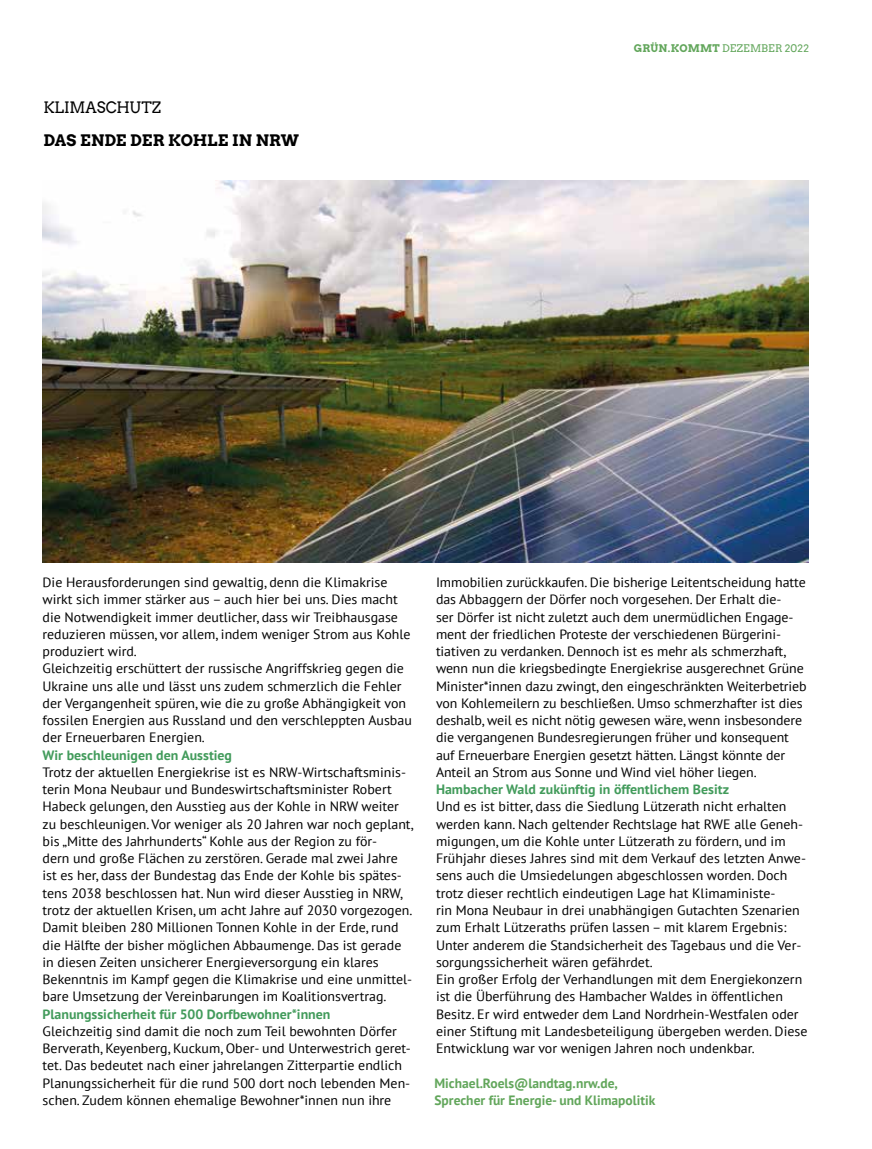
<style>
.page{position:relative;width:872px;height:1149px;background:#fff}
.page>*{position:absolute;margin:0;border:0;box-sizing:border-box;transform-origin:0 0}
.t1{font:15.75px "Arvo Gruen";letter-spacing:-.005em;color:#000}
.t2{font:15.75px "Arvo";letter-spacing:.005em;color:#000;scale:.95 1}
.t3{font:13.5px/17.2px "PT Sans";color:#000}
.t4{font:700 13.5px "PT Sans";color:#429b5b}
.t5{font:700 13.5px/17.2px "PT Sans";color:#62a65b}
.t6{font:10.5px "Arvo";letter-spacing:.01em;color:#62a65b}
.s1{font-family:"Arvo Gruen"}
</style>
<div class="page">
<img style="left:43px;top:180px;width:765px;height:382px">
<p class="t2" style="left:43px;top:97px;width:125px">KLIMASCHUTZ</p>
<p class="t1" style="left:43px;top:130px;width:257px">DAS ENDE DER KOHLE IN NRW</p>
<p class="t6" style="left:634px;top:41px;width:176px"><span class="s1">GRÜN.KOMMT</span> DEZEMBER 2022</p>
<p class="t3" style="left:43px;top:573px;width:371px">Die Herausforderungen sind gewaltig, denn die Klimakrise wirkt sich immer stärker aus – auch hier bei uns. Dies macht die Notwendigkeit immer deutlicher, dass wir Treibhausgase reduzieren müssen, vor allem, indem weniger Strom aus Kohle produziert wird.<br>Gleichzeitig erschüttert der russische Angriffskrieg gegen die Ukraine uns alle und lässt uns zudem schmerzlich die Fehler der Vergangenheit spüren, wie die zu große Abhängigkeit von fossilen Energien aus Russland und den verschleppten Ausbau der Erneuerbaren Energien.</p>
<p class="t4" style="left:43px;top:745px;width:191px">Wir beschleunigen den Ausstieg</p>
<p class="t3" style="left:43px;top:763px;width:372px">Trotz der aktuellen Energiekrise ist es NRW-Wirtschaftsminis&shy;terin Mona Neubaur und Bundeswirtschaftsminister Robert Habeck gelungen, den Ausstieg aus der Kohle in NRW weiter zu beschleunigen. Vor weniger als 20 Jahren war noch geplant, bis „Mitte des Jahrhunderts“ Kohle aus der Region zu för-<br>dern und große Flächen zu zerstören. Gerade mal zwei Jahre ist es her, dass der Bundestag das Ende der Kohle bis spätes&shy;tens 2038 beschlossen hat. Nun wird dieser Ausstieg in NRW, trotz der aktuellen Krisen, um acht Jahre auf 2030 vorgezogen.<br>Damit bleiben 280 Millionen Tonnen Kohle in der Erde, rund die Hälfte der bisher möglichen Abbaumenge. Das ist gerade in diesen Zeiten unsicherer Energieversorgung ein klares Bekenntnis im Kampf gegen die Klimakrise und eine unmittel&shy;bare Umsetzung der Vereinbarungen im Koalitionsvertrag.</p>
<p class="t4" style="left:43px;top:1004px;width:289px">Planungssicherheit für 500 Dorfbewohner*innen</p>
<p class="t3" style="left:43px;top:1021px;width:370px">Gleichzeitig sind damit die noch zum Teil bewohnten Dörfer Berverath, Keyenberg, Kuckum, Ober- und Unterwestrich geret&shy;tet. Das bedeutet nach einer jahrelangen Zitterpartie endlich Planungssicherheit für die rund 500 dort noch lebenden Men&shy;schen. Zudem können ehemalige Bewohner*innen nun ihre</p>
<p class="t3" style="left:436px;top:573px;width:372px">Immobilien zurückkaufen. Die bisherige Leitentscheidung hatte das Abbaggern der Dörfer noch vorgesehen. Der Erhalt die-<br>ser Dörfer ist nicht zuletzt auch dem unermüdlichen Engage&shy;ment der friedlichen Proteste der verschiedenen Bürgerini&shy;tiativen zu verdanken. Dennoch ist es mehr als schmerzhaft, wenn nun die kriegsbedingte Energiekrise ausgerechnet Grüne Minister*innen dazu zwingt, den eingeschränkten Weiterbetrieb von Kohlemeilern zu beschließen. Umso schmerzhafter ist dies deshalb, weil es nicht nötig gewesen wäre, wenn insbesondere die vergangenen Bundesregierungen früher und konsequent auf Erneuerbare Energien gesetzt hätten. Längst könnte der Anteil an Strom aus Sonne und Wind viel höher liegen.</p>
<p class="t4" style="left:436px;top:780px;width:294px">Hambacher Wald zukünftig in öffentlichem Besitz</p>
<p class="t3" style="left:436px;top:797px;width:373px">Und es ist bitter, dass die Siedlung Lützerath nicht erhalten werden kann. Nach geltender Rechtslage hat RWE alle Geneh&shy;migungen, um die Kohle unter Lützerath zu fördern, und im Frühjahr dieses Jahres sind mit dem Verkauf des letzten Anwe&shy;sens auch die Umsiedelungen abgeschlossen worden. Doch trotz dieser rechtlich eindeutigen Lage hat Klimaministe-<br>rin Mona Neubaur in drei unabhängigen Gutachten Szenarien zum Erhalt Lützeraths prüfen lassen – mit klarem Ergebnis:<br>Unter anderem die Standsicherheit des Tagebaus und die Ver&shy;sorgungssicherheit wären gefährdet.<br>Ein großer Erfolg der Verhandlungen mit dem Energiekonzern ist die Überführung des Hambacher Waldes in öffentlichen Besitz. Er wird entweder dem Land Nordrhein-Westfalen oder einer Stiftung mit Landesbeteiligung übergeben werden. Diese Entwicklung war vor wenigen Jahren noch undenkbar.</p>
<p class="t5" style="left:434px;top:1073px;width:222px">Michael.Roels@landtag.nrw.de,<br>Sprecher für Energie- und Klimapolitik</p>
</div>
